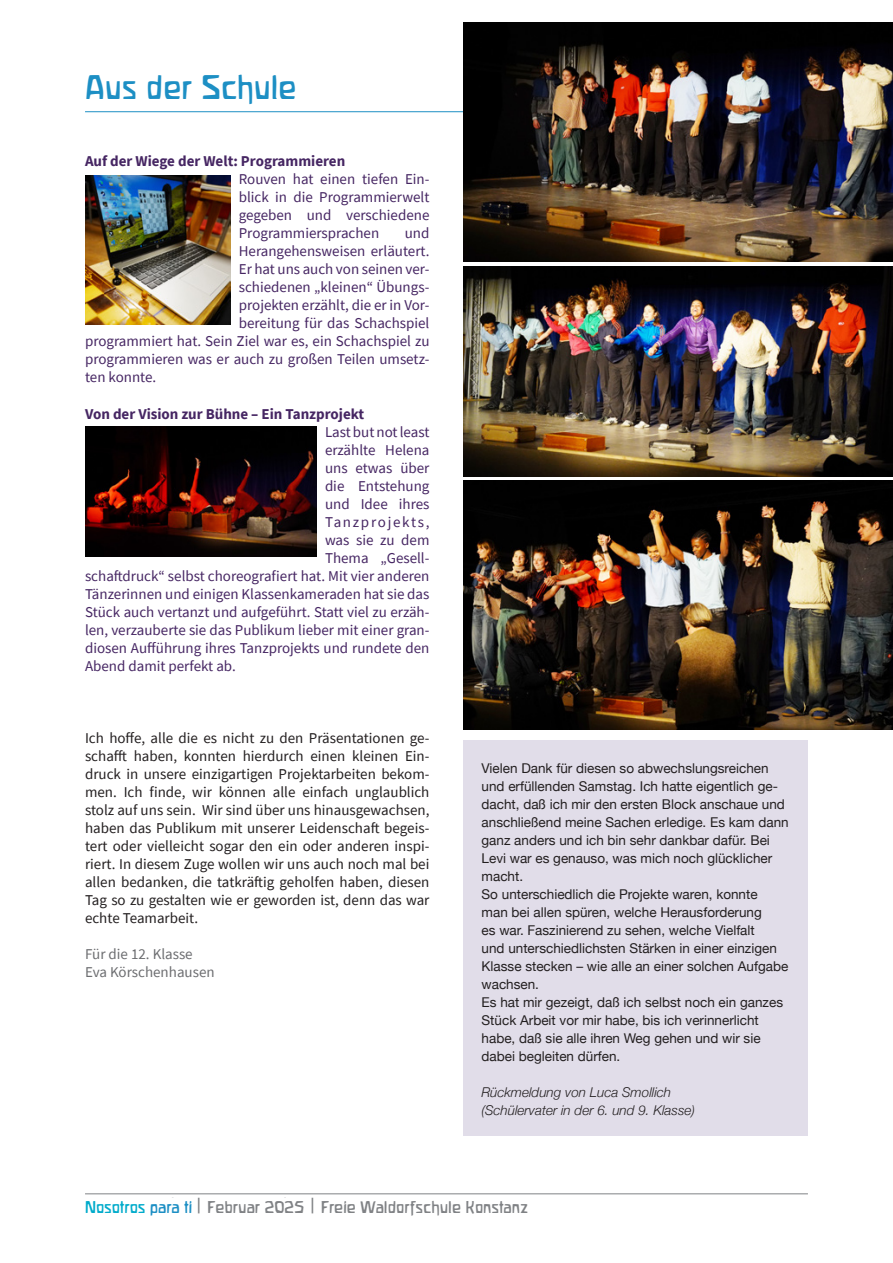
<style>
.page{position:relative;width:893px;height:1263px;background:#fff}
.page>*{position:absolute;margin:0;border:0;box-sizing:border-box;transform-origin:0 0}
.t1{font:30px "Waldorfschrift";color:#1d8fc4}
.Fliesstext{font:15px/18px "Source Sans Pro";color:#462663;text-align:justify}
.Fliesstext-2{font:15px/18px "Source Sans Pro";color:#231f20;text-align:justify}
.t2{font:15px "Waldorfschrift";color:#808285}
.Fliesstext-3{font:700 15px "Source Sans Pro";color:#462663}
.Bildlegende{font:15px/18px "Source Sans Pro";color:#6c6d70}
.Fliesstext-4{font:15px "Source Sans Pro";letter-spacing:.115em;color:#462663}
.t3{font:13.5px/18px "Helvetica Neue";color:#231f20}
.t4{font:italic 300 13.5px/18px "Helvetica Neue";color:#231f20}
.s1{color:#00abcb}
.s2{color:#1d8fc4}
.s3{font-family:"Plume";font-size:21px}
</style>
<div class="page">
<hr style="left:85px;top:1193px;width:723px;height:1px;background:#808285">
<hr style="left:85px;top:111px;width:723px;height:1px;background:#1d8fc4">
<div style="left:463px;top:740px;width:345px;height:395px;background:#e1dde9"></div>
<img style="left:85px;top:427px;width:231px;height:130px">
<img style="left:85px;top:175px;width:145px;height:149px">
<img style="left:463px;top:266px;width:430px;height:210px">
<img style="left:463px;top:23px;width:430px;height:239px">
<img style="left:463px;top:480px;width:430px;height:249px">
<h1 class="t1" style="left:85px;top:70px;width:213px">Aus der Schule</h1>
<p class="Fliesstext-3" style="left:85px;top:151px;width:262px">Auf der Wiege der Welt: Programmieren</p>
<p class="Fliesstext" style="left:239px;top:170px;width:192px">Rouven hat einen tiefen Ein&shy;blick in die Programmierwelt gegeben und verschiedene Programmiersprachen</p>
<p class="Fliesstext" style="left:405px;top:224px;width:26px">und</p>
<p class="Fliesstext" style="left:239px;top:242px;width:192px">Herangehensweisen erläutert.</p>
<p class="Fliesstext" style="left:239px;top:260px;width:192px">Er hat uns auch von seinen ver-</p>
<p class="Fliesstext" style="left:239px;top:278px;width:192px">schiedenen „kleinen“ Übungs-</p>
<p class="Fliesstext" style="left:239px;top:296px;width:192px">projekten erzählt, die er in Vor-</p>
<p class="Fliesstext" style="left:239px;top:314px;width:192px">bereitung für das Schachspiel</p>
<p class="Fliesstext" style="left:85px;top:332px;width:346px">programmiert hat. Sein Ziel war es, ein Schachspiel zu</p>
<p class="Fliesstext" style="left:85px;top:350px;width:346px">programmieren was er auch zu großen Teilen umsetz-</p>
<p class="Fliesstext" style="left:85px;top:368px;width:73px">ten konnte.</p>
<p class="Fliesstext-3" style="left:85px;top:403px;width:281px">Von der Vision zur Bühne – Ein Tanzprojekt</p>
<p class="Fliesstext" style="left:325px;top:422px;width:106px">Last but not least</p>
<p class="Fliesstext" style="left:325px;top:440px;width:106px">erzählte Helena</p>
<p class="Fliesstext" style="left:325px;top:458px;width:106px">uns etwas über</p>
<p class="Fliesstext" style="left:325px;top:476px;width:106px">die Entstehung</p>
<p class="Fliesstext" style="left:325px;top:494px;width:106px">und Idee ihres</p>
<p class="Fliesstext-4" style="left:325px;top:512px;width:106px">Tanzprojekts,</p>
<p class="Fliesstext" style="left:325px;top:530px;width:106px">was sie zu dem</p>
<p class="Fliesstext" style="left:325px;top:548px;width:106px">Thema „Gesell-</p>
<p class="Fliesstext" style="left:85px;top:566px;width:346px">schaftdruck“ selbst choreografiert hat. Mit vier anderen</p>
<p class="Fliesstext" style="left:85px;top:584px;width:346px">Tänzerinnen und einigen Klassenkameraden hat sie das</p>
<p class="Fliesstext" style="left:85px;top:602px;width:346px">Stück auch vertanzt und aufgeführt. Statt viel zu erzäh-</p>
<p class="Fliesstext" style="left:85px;top:620px;width:346px">len, verzauberte sie das Publikum lieber mit einer gran-</p>
<p class="Fliesstext" style="left:85px;top:638px;width:346px">diosen Aufführung ihres Tanzprojekts und rundete den</p>
<p class="Fliesstext" style="left:85px;top:656px;width:152px">Abend damit perfekt ab.</p>
<p class="Fliesstext-2" style="left:85px;top:728px;width:346px">Ich hoffe, alle die es nicht zu den Präsentationen ge&shy;schafft haben, konnten hierdurch einen kleinen Ein&shy;druck in unsere einzigartigen Projektarbeiten bekom&shy;men. Ich finde, wir können alle einfach unglaublich stolz auf uns sein. Wir sind über uns hinausgewachsen, haben das Publikum mit unserer Leidenschaft begeis&shy;tert oder vielleicht sogar den ein oder anderen inspi&shy;riert. In diesem Zuge wollen wir uns auch noch mal bei allen bedanken, die tatkräftig geholfen haben, diesen Tag so zu gestalten wie er geworden ist, denn das war echte Teamarbeit.</p>
<p class="Bildlegende" style="left:85px;top:944px;width:131px">Für die 12. Klasse<br>Eva Körschenhausen</p>
<p class="t3" style="left:482px;top:760px;width:309px">Vielen Dank für diesen so abwechslungsreichen und erfüllenden Samstag. Ich hatte eigentlich ge&shy;dacht, daß ich mir den ersten Block anschaue und anschließend meine Sachen erledige. Es kam dann ganz anders und ich bin sehr dankbar dafür. Bei Levi war es genauso, was mich noch glücklicher macht.</p>
<p class="t3" style="left:482px;top:886px;width:308px">So unterschiedlich die Projekte waren, konnte<br>man bei allen spüren, welche Herausforderung<br>es war. Faszinierend zu sehen, welche Vielfalt<br>und unterschiedlichsten Stärken in einer einzigen Klasse stecken – wie alle an einer solchen Aufgabe wachsen.</p>
<p class="t3" style="left:482px;top:994px;width:303px">Es hat mir gezeigt, daß ich selbst noch ein ganzes Stück Arbeit vor mir habe, bis ich verinnerlicht habe, daß sie alle ihren Weg gehen und wir sie dabei begleiten dürfen.</p>
<p class="t4" style="left:482px;top:1082px;width:215px">Rückmeldung von Luca Smollich (Schülervater in der 6. und 9. Klasse)</p>
<p class="t2" style="left:85px;top:1198px;width:445px"><span class="s1">Nosotros</span> <span class="s2">para ti</span> <span class="s3">|</span> Februar 2025 <span class="s3">|</span> Freie Waldorfschule Konstanz</p>
<p class="t2" style="left:96px;top:1198px;width:406px">OSOTROS <span class="s3">|</span> Februar 2025 <span class="s3">|</span> Freie Waldorfschule Konsta z</p>
</div>
